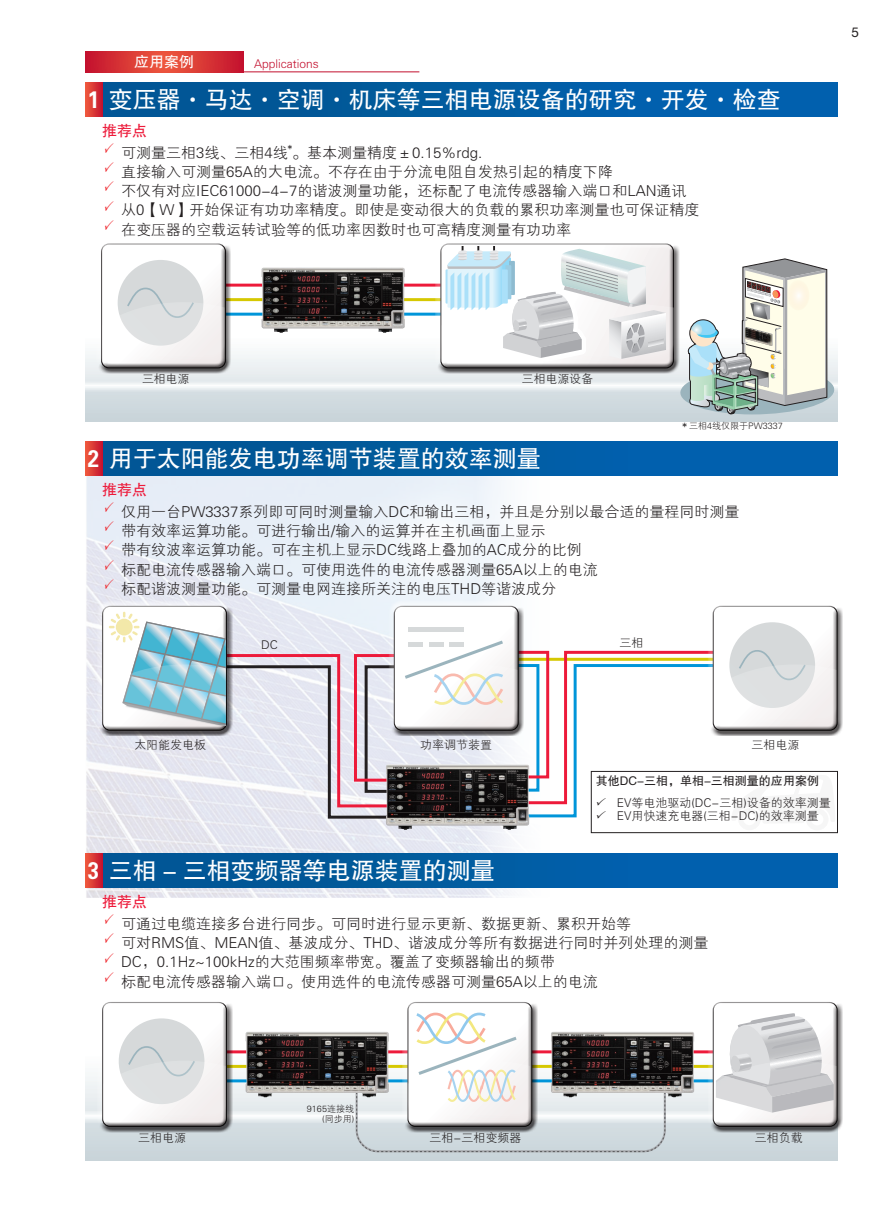
<style>
.page{position:relative;width:893px;height:1212px;background:#fff}
.page>*{position:absolute;margin:0;border:0;box-sizing:border-box;transform-origin:0 0}
.t1{font:24px "FZHTJW GB1 0";color:#fff}
.t2{font:15px/19.2px "FZXH1 JW GB1 0";color:#231f20}
.t3{font:15px "FZHTJW GB1 0";color:#ed1a3a}
.t4{font:15px "FZHTJW GB1 0";color:#fff}
.t5{font:13.5px "Helvetica Neue LT Std";color:#231f20}
.t6{font:12px/13.5px "FZXH1 JW GB1 0";color:#231f20}
.t7{font:12px "FZHTJW GB1 0";color:#231f20}
.t8{font:12px "FZXH1 JW GB1 0";color:#c3102e}
.t9{font:9px/10.5px "FZXH1 JW GB1 0";color:#231f20;text-align:right}
.s1{font-family:"FZDHTJW GB1 0"}
.s2{font-family:"Sim Hei"}
</style>
<div class="page">
<img style="left:85px;top:475px;width:476px;height:423px">
<div style="left:85px;top:955px;width:753px;height:206px;background:linear-gradient(to bottom,#fff,#d6dee2)"></div>
<svg style="left:85px;top:269px;width:753px;height:152px"></svg>
<div style="left:102px;top:82px;width:736px;height:34px;background:linear-gradient(to right,#015591,#0162b2)"></div>
<svg style="left:85px;top:82px;width:17px;height:34px"></svg>
<hr style="left:179px;top:71px;width:240px;height:1px;background:#c3102e">
<svg style="left:85px;top:51px;width:158px;height:21px;background:#d83635"></svg>
<div style="left:102px;top:441px;width:736px;height:34px;background:linear-gradient(to right,#015591,#0162b2)"></div>
<svg style="left:85px;top:441px;width:17px;height:34px"></svg>
<div style="left:102px;top:853px;width:736px;height:34px;background:linear-gradient(to right,#015591,#0162b2)"></div>
<svg style="left:85px;top:853px;width:17px;height:34px"></svg>
<div style="left:389px;top:601px;width:133px;height:129px;background:#fff;opacity:.75"></div>
<img style="left:386px;top:825px;width:143px;height:5px">
<div style="left:708px;top:601px;width:133px;height:129px;background:#fff;opacity:.75"></div>
<div style="left:709px;top:606px;width:134px;height:130px;background:#231f20;opacity:.75"></div>
<div style="left:97px;top:601px;width:133px;height:129px;background:#fff;opacity:.75"></div>
<div style="left:99px;top:606px;width:133px;height:130px;background:#231f20;opacity:.75"></div>
<hr style="left:149px;top:1050px;width:627px;height:3px;background:#ed1a3a">
<hr style="left:149px;top:1065px;width:627px;height:3px;background:#d6c801">
<hr style="left:149px;top:1079px;width:627px;height:3px;background:#0095d9">
<img style="left:667px;top:1031px;width:27px;height:66px">
<img style="left:246px;top:1031px;width:109px;height:66px">
<div style="left:97px;top:997px;width:133px;height:129px;background:#fff"></div>
<div style="left:99px;top:1003px;width:133px;height:129px;background:#231f20;opacity:.75"></div>
<svg style="left:103px;top:1002px;width:123px;height:125px"></svg>
<div style="left:402px;top:997px;width:134px;height:129px;background:#fff"></div>
<svg style="left:355px;top:1002px;width:312px;height:151px"></svg>
<div style="left:708px;top:997px;width:133px;height:129px;background:#fff"></div>
<div style="left:709px;top:1003px;width:134px;height:129px;background:#231f20;opacity:.75"></div>
<svg style="left:713px;top:1002px;width:124px;height:125px"></svg>
<div style="left:591px;top:771px;width:247px;height:62px;border:1px solid #231f20"></div>
<div style="left:806px;top:808px;width:22px;height:22px;border:4px solid #231f20;border-radius:50%"></div>
<div style="left:738px;top:808px;width:23px;height:22px;border:4px solid #231f20;border-radius:50%"></div>
<hr style="left:210px;top:284px;width:271px;height:3px;background:#ed1a3a">
<hr style="left:210px;top:298px;width:271px;height:3px;background:#d6c801">
<hr style="left:210px;top:313px;width:271px;height:3px;background:#0095d9">
<div style="left:435px;top:238px;width:242px;height:129px;background:#fff;opacity:.75"></div>
<svg style="left:441px;top:244px;width:397px;height:171px"></svg>
<img style="left:262px;top:267px;width:143px;height:66px">
<div style="left:96px;top:238px;width:133px;height:129px;background:#fff;opacity:.75"></div>
<div style="left:97px;top:244px;width:134px;height:130px;background:#231f20;opacity:.75"></div>
<svg style="left:102px;top:244px;width:123px;height:124px"></svg>
<svg style="left:104px;top:502px;width:10px;height:10px"></svg>
<svg style="left:104px;top:521px;width:10px;height:10px"></svg>
<svg style="left:104px;top:540px;width:10px;height:10px"></svg>
<svg style="left:104px;top:559px;width:10px;height:11px"></svg>
<svg style="left:104px;top:579px;width:10px;height:10px"></svg>
<svg style="left:104px;top:955px;width:10px;height:7px"></svg>
<svg style="left:104px;top:971px;width:10px;height:11px"></svg>
<svg style="left:103px;top:606px;width:734px;height:219px"></svg>
<p class="t4" style="left:134px;top:54px;width:61px">应用案例</p>
<p class="t8" style="left:254px;top:58px;width:66px">Applications</p>
<h1 class="t1" style="left:88px;top:86px;width:694px"><span class="s1">1</span> 变压器·马达·空调·机床等三相电源设备的研究·开发·检查</h1>
<p class="t3" style="left:102px;top:123px;width:46px">推荐点</p>
<p class="t2" style="left:121px;top:143px;width:580px">可测量三相3线、三相4线<sup>*</sup>。基本测量精度±0.15%rdg.<br>直接输入可测量65A的大电流。不存在由于分流电阻自发热引起的精度下降<br>不仅有对应IEC61000-4-7的谐波测量功能，还标配了电流传感器输入端口和LAN通讯从0【W】开始保证有功功率精度。即使是变动很大的负载的累积功率测量也可保证精度在变压器的空载运转试验等的低功率因数时也可高精度测量有功功率</p>
<p class="t5" style="left:851px;top:24px;width:9px">5</p>
<p class="t6" style="left:142px;top:373px;width:49px">三相电源</p>
<p class="t6" style="left:522px;top:373px;width:73px">三相电源设备</p>
<h1 class="t1" style="left:88px;top:445px;width:454px"><span class="s1">2</span> 用于太阳能发电功率调节装置的效率测量</h1>
<p class="t9" style="left:682px;top:421px;width:102px"><span class="s2">*</span> 三相4线仅限于PW3337</p>
<p class="t3" style="left:102px;top:482px;width:46px">推荐点</p>
<p class="t2" style="left:121px;top:502px;width:620px">仅用一台PW3337系列即可同时测量输入DC和输出三相，并且是分别以最合适的量程同时测量带有效率运算功能。可进行输出/输入的运算并在主机画面上显示<br>带有纹波率运算功能。可在主机上显示DC线路上叠加的AC成分的比例<br>标配电流传感器输入端口。可使用选件的电流传感器测量65A以上的电流<br>标配谐波测量功能。可测量电网连接所关注的电压THD等谐波成分</p>
<p class="t6" style="left:134px;top:739px;width:73px">太阳能发电板</p>
<p class="t6" style="left:261px;top:638px;width:18px">DC</p>
<p class="t6" style="left:620px;top:637px;width:25px">三相</p>
<p class="t6" style="left:420px;top:739px;width:73px">功率调节装置</p>
<p class="t6" style="left:752px;top:739px;width:49px">三相电源</p>
<p class="t7" style="left:596px;top:774px;width:225px">其他DC-三相，单相-三相测量的应用案例</p>
<p class="t6" style="left:617px;top:796px;width:215px">EV等电池驱动(DC-三相)设备的效率测量<br>EV用快速充电器(三相-DC)的效率测量</p>
<h1 class="t1" style="left:88px;top:857px;width:408px"><span class="s1">3</span> 三相 - 三相变频器等电源装置的测量</h1>
<p class="t3" style="left:102px;top:894px;width:46px">推荐点</p>
<p class="t2" style="left:121px;top:914px;width:589px">可通过电缆连接多台进行同步。可同时进行显示更新、数据更新、累积开始等<br>可对RMS值、MEAN值、基波成分、THD、谐波成分等所有数据进行同时并列处理的测量DC，0.1Hz~100kHz的大范围频率带宽。覆盖了变频器输出的频带<br>标配电流传感器输入端口。使用选件的电流传感器可测量65A以上的电流</p>
<p class="t6" style="left:138px;top:1131px;width:49px">三相电源</p>
<p class="t9" style="left:307px;top:1104px;width:49px">9165连接线(同步用)</p>
<p class="t6" style="left:430px;top:1131px;width:93px">三相-三相变频器</p>
<p class="t6" style="left:755px;top:1131px;width:50px">三相负载</p>
</div>
